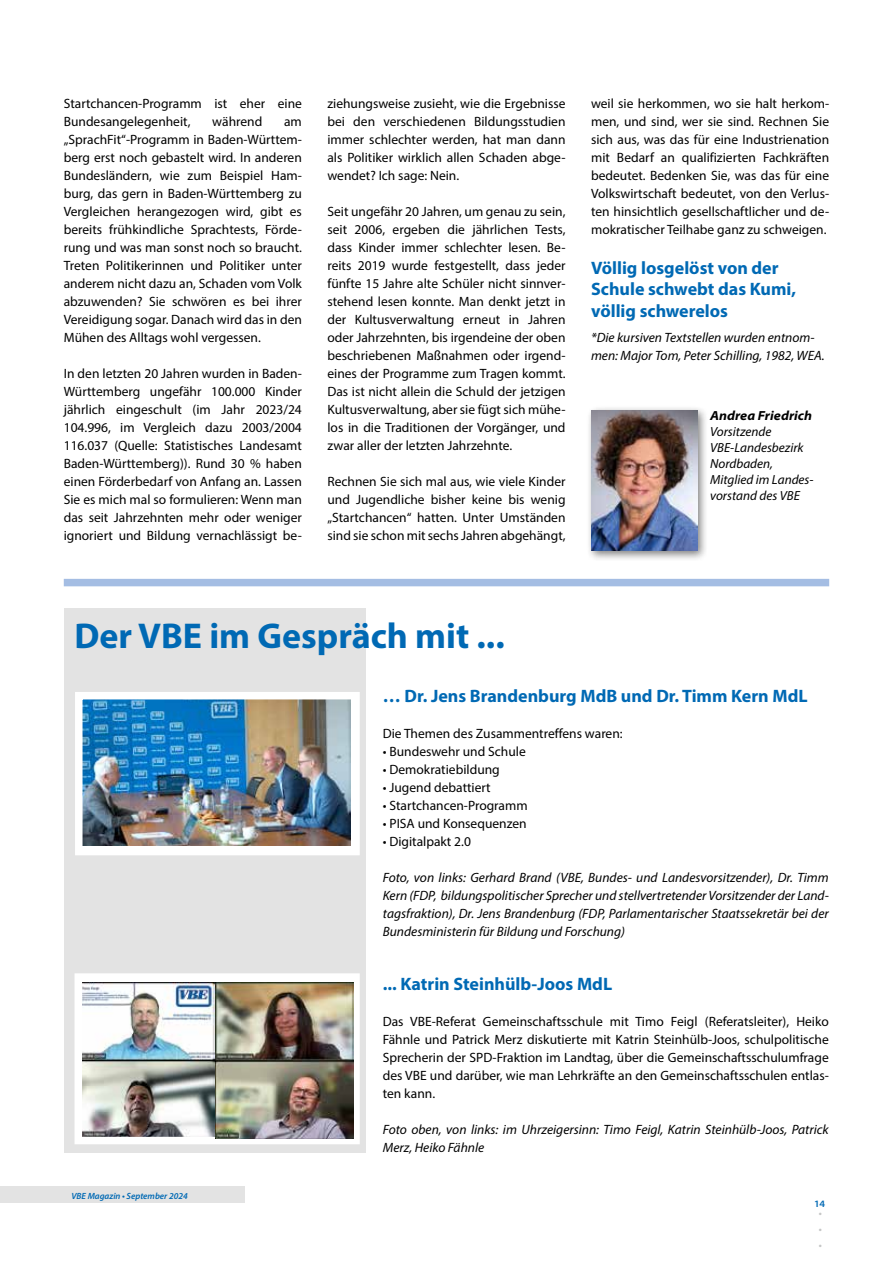
<style>
.page{position:relative;width:893px;height:1263px;background:#fff}
.page>*{position:absolute;margin:0;border:0;box-sizing:border-box;transform-origin:0 0}
.t1{font:700 36px "Myriad Pro";color:#0069b4}
.t2{font:700 18px/21.6px "Myriad Pro";color:#0069b4}
.t3{font:13.5px/18px "Myriad Pro";color:#000;text-align:justify}
.t4{font:italic 13.5px/18px "Myriad Pro";color:#000}
.t5{font:700 13.5px/15.9px "Myriad Pro";color:#c5c6c6;text-align:justify}
.t6{font:italic 13.2px/15.9px "Myriad Pro";color:#000}
.t7{font:italic 700 semi-expanded 13.2px "Myriad Pro";color:#000}
.t8{font:600 9.75px "Myriad Pro";color:#0069b4;scale:1.08 1}
.t9{font:italic 600 9px "Myriad Pro";color:#0069b4}
</style>
<div class="page">
<div style="left:0;top:1186px;width:244px;height:16px;background:#e3e3e3"></div>
<div style="left:586px;top:405px;width:122px;height:157px;background:#000;opacity:.5"></div>
<img style="left:591px;top:410px;width:106px;height:141px">
<div style="left:64px;top:608px;width:302px;height:544px;background:#e3e3e3"></div>
<img style="left:84px;top:701px;width:267px;height:144px">
<div style="left:75px;top:692px;width:285px;height:163px;border:8px solid #fff"></div>
<img style="left:84px;top:982px;width:130px;height:153px">
<div style="left:75px;top:973px;width:285px;height:171px;border:8px solid #fff"></div>
<img style="left:216px;top:982px;width:137px;height:156px">
<div style="left:64px;top:579px;width:765px;height:7px;background:#a4bde3"></div>
<p class="t3" style="left:64px;top:94px;width:240px">Startchancen-Programm ist eher eine<br>Bundesangelegenheit,</p>
<p class="t3" style="left:212px;top:112px;width:52px">während</p>
<p class="t3" style="left:64px;top:112px;width:240px;text-indent:220px">am „SprachFit“-Programm in Baden-Württem&shy;berg erst noch gebastelt wird. In anderen Bundesländern, wie zum Beispiel Ham&shy;burg, das gern in Baden-Württemberg zu Vergleichen herangezogen wird, gibt es bereits frühkindliche Sprachtests, Förde&shy;rung und was man sonst noch so braucht.<br>Treten Politikerinnen und Politiker unter anderem nicht dazu an, Schaden vom Volk abzuwenden? Sie schwören es bei ihrer Vereidigung sogar. Danach wird das in den Mühen des Alltags wohl vergessen.</p>
<p class="t3" style="left:64px;top:364px;width:240px">In den letzten 20 Jahren wurden in Baden-Württemberg ungefähr 100.000 Kinder jährlich eingeschult (im Jahr 2023/24<br>104.996, im Vergleich dazu 2003/2004<br>116.037 (Quelle: Statistisches Landesamt Baden-Württemberg)). Rund 30 % haben einen Förderbedarf von Anfang an. Lassen Sie es mich mal so formulieren: Wenn man das seit Jahrzehnten mehr oder weniger ignoriert und Bildung vernachlässigt be-</p>
<p class="t3" style="left:327px;top:94px;width:240px">ziehungsweise zusieht, wie die Ergebnisse bei den verschiedenen Bildungsstudien immer schlechter werden, hat man dann als Politiker wirklich allen Schaden abge&shy;wendet? Ich sage: Nein.</p>
<p class="t3" style="left:327px;top:202px;width:240px">Seit ungefähr 20 Jahren, um genau zu sein, seit 2006, ergeben die jährlichen Tests, dass Kinder immer schlechter lesen. Be&shy;reits 2019 wurde festgestellt, dass jeder fünfte 15 Jahre alte Schüler nicht sinnver&shy;stehend lesen konnte. Man denkt jetzt in der Kultusverwaltung erneut in Jahren oder Jahrzehnten, bis irgendeine der oben beschriebenen Maßnahmen oder irgend&shy;eines der Programme zum Tragen kommt.<br>Das ist nicht allein die Schuld der jetzigen Kultusverwaltung, aber sie fügt sich mühe&shy;los in die Traditionen der Vorgänger, und zwar aller der letzten Jahrzehnte.</p>
<p class="t3" style="left:327px;top:472px;width:240px">Rechnen Sie sich mal aus, wie viele Kinder und Jugendliche bisher keine bis wenig „Startchancen“ hatten. Unter Umständen sind sie schon mit sechs Jahren abgehängt,</p>
<p class="t3" style="left:591px;top:94px;width:240px">weil sie herkommen, wo sie halt herkom&shy;men, und sind, wer sie sind. Rechnen Sie sich aus, was das für eine Industrienation mit Bedarf an qualifizierten Fachkräften bedeutet. Bedenken Sie, was das für eine Volkswirtschaft bedeutet, von den Verlus&shy;ten hinsichtlich gesellschaftlicher und de&shy;mokratischer Teilhabe ganz zu schweigen.</p>
<h2 class="t2" style="left:591px;top:256px;width:207px">Völlig losgelöst von der<br>Schule schwebt das Kumi, völlig schwerelos</h2>
<p class="t4" style="left:591px;top:328px;width:235px">*Die kursiven Textstellen wurden entnom&shy;men: Major Tom, Peter Schilling, 1982, WEA.</p>
<p class="t7" style="left:710px;top:407px;width:104px">Andrea Friedrich</p>
<p class="t6" style="left:710px;top:424px;width:105px">Vorsitzende<br>VBE-Landesbezirk<br>Nordbaden,<br>Mitglied im Landes&shy;vorstand des VBE</p>
<h1 class="t1" style="left:75px;top:613px;width:432px">Der VBE im Gespräch mit ...</h1>
<h2 class="t2" style="left:383px;top:685px;width:426px">… Dr. Jens Brandenburg MdB und Dr. Timm Kern MdL</h2>
<p class="t3" style="left:383px;top:724px;width:241px">Die Themen des Zusammentreffens waren:</p>
<p class="t3" style="left:383px;top:742px;width:145px">• Bundeswehr und Schule</p>
<p class="t3" style="left:383px;top:760px;width:119px">• Demokratiebildung</p>
<p class="t3" style="left:383px;top:778px;width:109px">• Jugend debattiert</p>
<p class="t3" style="left:383px;top:796px;width:146px">• Startchancen-Programm</p>
<p class="t3" style="left:383px;top:814px;width:145px">• PISA und Konsequenzen</p>
<p class="t3" style="left:383px;top:832px;width:90px">• Digitalpakt 2.0</p>
<p class="t4" style="left:383px;top:868px;width:447px;text-align:justify">Foto, von links: Gerhard Brand (VBE, Bundes- und Landesvorsitzender), Dr. Timm Kern (FDP, bildungspolitischer Sprecher und stellvertretender Vorsitzender der Land&shy;tagsfraktion), Dr. Jens Brandenburg (FDP, Parlamentarischer Staatssekretär bei der Bundesministerin für Bildung und Forschung)</p>
<p class="t9" style="left:71px;top:1190px;width:118px">VBE Magazin • September 2024</p>
<h2 class="t2" style="left:383px;top:973px;width:231px">... Katrin Steinhülb-Joos MdL</h2>
<p class="t3" style="left:383px;top:1012px;width:448px">Das VBE-Referat Gemeinschaftsschule mit Timo Feigl (Referatsleiter), Heiko Fähnle und Patrick Merz diskutierte mit Katrin Steinhülb-Joos, schulpolitische Sprecherin der SPD-Fraktion im Landtag, über die Gemeinschaftsschulumfrage des VBE und darüber, wie man Lehrkräfte an den Gemeinschaftsschulen entlas&shy;ten kann.</p>
<p class="t4" style="left:383px;top:1120px;width:447px">Foto oben, von links: im Uhrzeigersinn: Timo Feigl, Katrin Steinhülb-Joos, Patrick<br>Merz, Heiko Fähnle</p>
<p class="t8" style="left:814px;top:1197px;width:12px">14</p>
<p class="t5" style="left:819px;top:1202px;width:5px">. . .</p>
</div>
